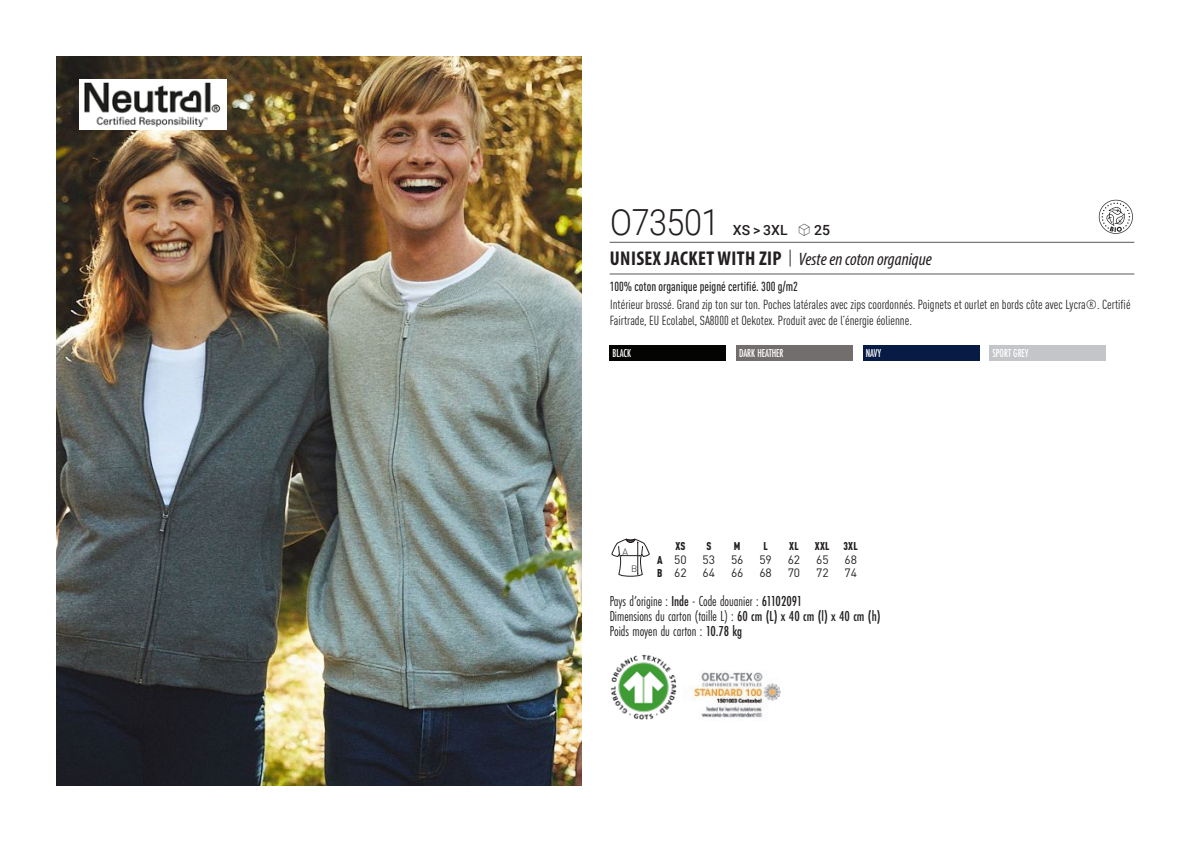
<style>
.page{position:relative;width:1191px;height:842px;background:#fff}
.page>*{position:absolute;margin:0;border:0;box-sizing:border-box;transform-origin:0 0}
.t1{font:300 36px "Roboto";letter-spacing:-.015em;color:#231f20;scale:.9 1}
.t2{font:italic 18px "Myriad Variable Concept";color:#231f20}
.t3{font:15px "Futura PT Cond";color:#231f20;scale:.95 1}
.t4{font:500 14px "Roboto";letter-spacing:.005em;color:#231f20}
.t5{font:condensed 13px/16px "DIN Pro";color:#231f20}
.grammage_2020{font:500 condensed 13px "DIN Pro";color:#231f20;scale:.95 1}
._88_tailles_tab_maig{font:12px "DIN Pro";color:#231f20}
.Coloris_nuancier_bla{font:500 12px "Futura PT Cond";letter-spacing:-.01em;color:#fff;scale:.9 1}
._88_tailles_tab_maig-2{font:900 condensed 11.2px "DIN Pro";letter-spacing:.02em;color:#231f20;scale:.95 1}
.t6{font:300 9.2px "DIN";color:#231f20}
.s1{font-family:"Linotype Shapeshifter";font-weight:400;font-size:16px}
.s2{font-family:"Myriad Pro";font-weight:700;font-style:normal;font-stretch:condensed;font-size:20px}
.s3{font-family:"Roboto Condensed";font-weight:300;font-style:normal;font-size:20px}
.s4{font-weight:900;font-stretch:condensed;font-size:11.2px}
.s5{font-weight:500}
</style>
<div class="page">
<img style="left:57px;top:57px;width:524px;height:728px">
<div style="left:609px;top:345px;width:117px;height:16px;background:#040503"></div>
<div style="left:736px;top:345px;width:116px;height:16px;background:#736e6e"></div>
<div style="left:863px;top:345px;width:116px;height:16px;background:#071b44"></div>
<div style="left:989px;top:345px;width:116px;height:16px;background:#c4c5c8"></div>
<svg style="left:1098px;top:200px;width:34px;height:34px"></svg>
<div style="left:79px;top:79px;width:147px;height:51px;background:#fff"></div>
<img style="left:85px;top:82px;width:136px;height:45px">
<svg style="left:611px;top:539px;width:38px;height:37px"></svg>
<img style="left:610px;top:654px;width:67px;height:66px">
<img style="left:693px;top:672px;width:87px;height:46px">
<hr style="left:609px;top:242px;width:525px;height:1px;background:#57585a">
<hr style="left:609px;top:274px;width:525px;height:1px;background:#57585a">
<p class="t1" style="left:610px;top:197px;width:123px">O73501</p>
<p class="t4" style="left:732px;top:220px;width:99px">XS &gt; 3XL <span class="s1">S</span> 25</p>
<p class="t2" style="left:610px;top:249px;width:324px"><span class="s2">UNISEX JACKET WITH ZIP</span> <span class="s3">|</span> Veste en coton organique</p>
<p class="grammage_2020" style="left:609px;top:277px;width:200px">100% coton organique peigné certifié. 300 g/m2</p>
<p class="t5" style="left:609px;top:296px;width:522px">Intérieur brossé. Grand zip ton sur ton. Poches latérales avec zips coordonnés. Poignets et ourlet en bords côte avec Lycra®. Certifié<br>Fairtrade, EU Ecolabel, SA8000 et Oekotex. Produit avec de l’énergie éolienne.</p>
<p class="Coloris_nuancier_bla" style="left:612px;top:346px;width:22px">BLACK</p>
<p class="Coloris_nuancier_bla" style="left:739px;top:346px;width:51px">DARK HEATHER</p>
<p class="Coloris_nuancier_bla" style="left:866px;top:346px;width:18px">NAVY</p>
<p class="Coloris_nuancier_bla" style="left:992px;top:346px;width:42px">SPORT GREY</p>
<p class="t6" style="left:622px;top:546px;width:7px">A</p>
<p class="t6" style="left:631px;top:563px;width:8px">B</p>
<p class="_88_tailles_tab_maig-2" style="left:675px;top:538px;width:12px">XS</p>
<p class="_88_tailles_tab_maig-2" style="left:706px;top:538px;width:7px">S</p>
<p class="_88_tailles_tab_maig-2" style="left:734px;top:538px;width:8px">M</p>
<p class="_88_tailles_tab_maig-2" style="left:763px;top:538px;width:6px">L</p>
<p class="_88_tailles_tab_maig-2" style="left:789px;top:538px;width:12px">XL</p>
<p class="_88_tailles_tab_maig-2" style="left:815px;top:538px;width:46px">XXL 3XL</p>
<p class="_88_tailles_tab_maig" style="left:657px;top:550px;width:31px"><span class="s4">A</span> 50</p>
<p class="_88_tailles_tab_maig" style="left:702px;top:550px;width:14px">53</p>
<p class="_88_tailles_tab_maig" style="left:731px;top:550px;width:14px">56</p>
<p class="_88_tailles_tab_maig" style="left:759px;top:550px;width:14px">59</p>
<p class="_88_tailles_tab_maig" style="left:787px;top:550px;width:14px">62</p>
<p class="_88_tailles_tab_maig" style="left:816px;top:550px;width:14px">65</p>
<p class="_88_tailles_tab_maig" style="left:844px;top:550px;width:14px">68</p>
<p class="_88_tailles_tab_maig" style="left:657px;top:564px;width:31px"><span class="s4">B</span> 62</p>
<p class="_88_tailles_tab_maig" style="left:702px;top:564px;width:14px">64</p>
<p class="_88_tailles_tab_maig" style="left:731px;top:564px;width:14px">66</p>
<p class="_88_tailles_tab_maig" style="left:759px;top:564px;width:14px">68</p>
<p class="_88_tailles_tab_maig" style="left:787px;top:564px;width:14px">70</p>
<p class="_88_tailles_tab_maig" style="left:816px;top:564px;width:14px">72</p>
<p class="_88_tailles_tab_maig" style="left:844px;top:564px;width:14px">74</p>
<p class="t3" style="left:609px;top:592px;width:204px">Pays d’origine : <span class="s5">Inde</span> - Code douanier : <span class="s5">61102091</span></p>
<p class="t3" style="left:609px;top:607px;width:287px">Dimensions du carton (taille L) : <span class="s5">60 cm (L) x 40 cm (l) x 40 cm (h)</span></p>
<p class="t3" style="left:609px;top:622px;width:141px">Poids moyen du carton : <span class="s5">10.78 kg</span></p>
</div>
